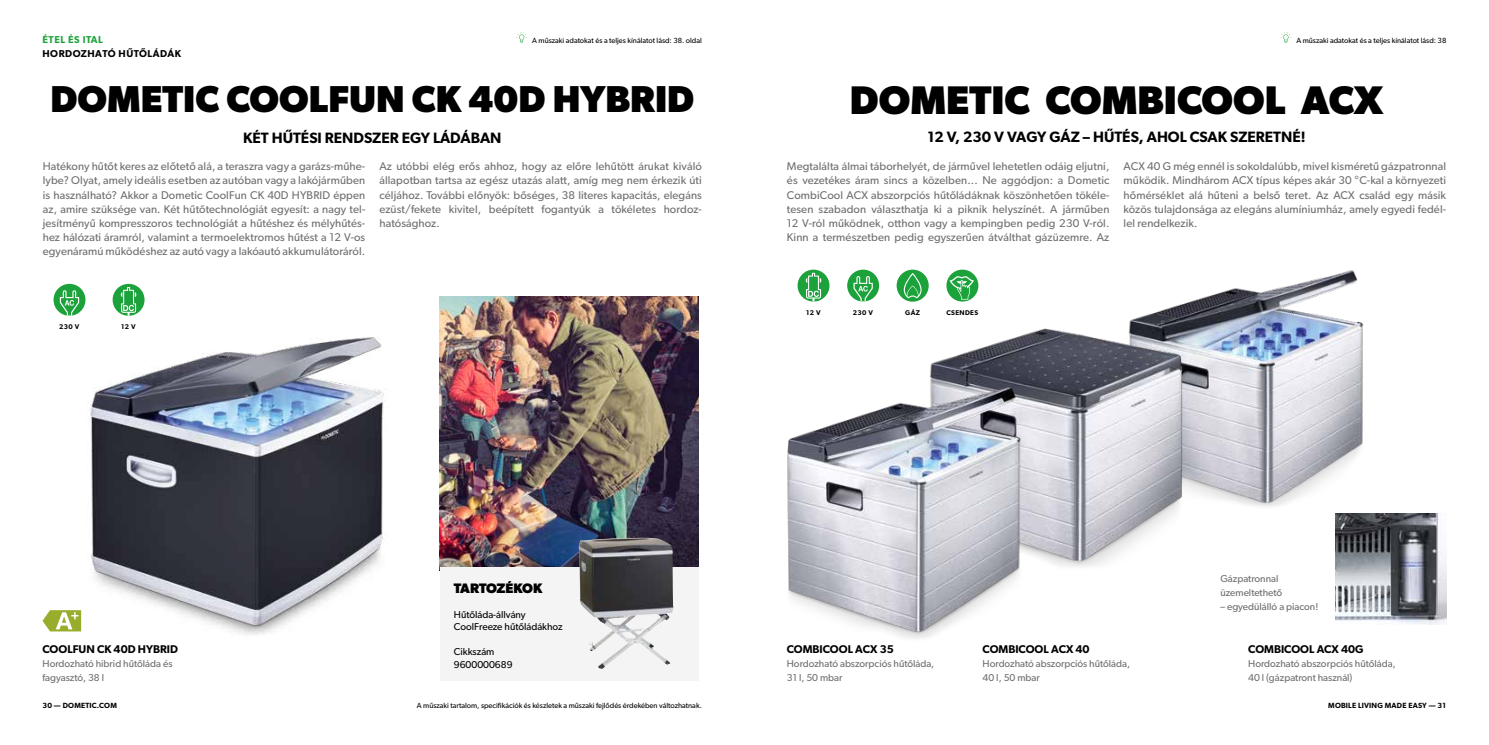
<style>
.page{position:relative;width:1489px;height:745px;background:#fff}
.page>*{position:absolute;margin:0;border:0;box-sizing:border-box;transform-origin:0 0}
.t1{font:700 40px "Gibson";color:#000}
.t2{font:700 37.5px "Gibson";color:#000}
.t3{font:600 15px "Gibson";color:#000}
.t4{font:700 13.75px "Gibson";color:#000}
.t5{font:11.25px/14.1px "Gibson";letter-spacing:.01em;color:#6d6e70;text-align:justify}
.t6{font:600 11.25px "Gibson";color:#000}
.t7{font:10px/14.1px "Gibson";color:#6d6e70}
.t8{font:10px/12.5px "Gibson";color:#000}
.t9{font:600 10px "Gibson";letter-spacing:.05em;color:#000}
.t10{font:600 10px "Gibson";letter-spacing:.05em;color:#1ca23a}
.t11{font:7.5px "Gibson";color:#000}
.t12{font:600 7.5px "Gibson";letter-spacing:.025em;color:#000}
.t13{font:600 6.88px "Gibson";letter-spacing:.05em;color:#000}
</style>
<div class="page">
<img style="left:439px;top:296px;width:259px;height:271px">
<svg style="left:516px;top:32px;width:11px;height:11px"></svg>
<div style="left:439px;top:567px;width:259px;height:113px;background:#f4f4f5"></div>
<img style="left:579px;top:537px;width:94px;height:131px">
<div style="left:113px;top:284px;width:31px;height:31px;background:#1ca23a;border-radius:50%"></div>
<svg style="left:121px;top:287px;width:15px;height:28px"></svg>
<div style="left:54px;top:284px;width:31px;height:31px;background:#1ca23a;border-radius:50%"></div>
<svg style="left:60px;top:290px;width:19px;height:25px"></svg>
<svg style="left:43px;top:610px;width:28px;height:21px"></svg>
<img style="left:71px;top:315px;width:315px;height:320px">
<div style="left:797px;top:269px;width:32px;height:32px;background:#1ca23a;border-radius:50%"></div>
<svg style="left:805px;top:272px;width:16px;height:29px"></svg>
<div style="left:847px;top:269px;width:32px;height:32px;background:#1ca23a;border-radius:50%"></div>
<svg style="left:853px;top:276px;width:19px;height:25px"></svg>
<svg style="left:896px;top:269px;width:32px;height:32px"></svg>
<svg style="left:903px;top:273px;width:18px;height:25px"></svg>
<svg style="left:946px;top:269px;width:32px;height:32px"></svg>
<svg style="left:949px;top:276px;width:25px;height:23px"></svg>
<img style="left:1335px;top:513px;width:110px;height:111px">
<img style="left:1186px;top:270px;width:178px;height:237px">
<img style="left:931px;top:303px;width:267px;height:264px">
<img style="left:787px;top:364px;width:263px;height:275px">
<svg style="left:1280px;top:32px;width:11px;height:11px"></svg>
<p class="t10" style="left:43px;top:33px;width:62px">ÉTEL ÉS ITAL</p>
<p class="t11" style="left:1296px;top:35px;width:151px">A műszaki adatokat és a teljes kínálatot lásd: 38</p>
<p class="t9" style="left:43px;top:47px;width:140px">HORDOZHATÓ HŰTŐLÁDÁK</p>
<p class="t11" style="left:532px;top:35px;width:171px">A műszaki adatokat és a teljes kínálatot lásd: 38. oldal</p>
<h2 class="t2" style="left:50px;top:76px;width:645px">DOMETIC COOLFUN CK 40D HYBRID</h2>
<h3 class="t3" style="left:243px;top:128px;width:260px">KÉT HŰTÉSI RENDSZER EGY LÁDÁBAN</h3>
<p class="t5" style="left:43px;top:159px;width:324px">Hatékony hűtőt keres az előtető alá, a teraszra vagy a garázs-műhe&shy;lybe? Olyat, amely ideális esetben az autóban vagy a lakójárműben is használható? Akkor a Dometic CoolFun CK 40D HYBRID éppen az, amire szüksége van. Két hűtőtechnológiát egyesít: a nagy tel&shy;jesítményű kompresszoros technológiát a hűtéshez és mélyhűtés&shy;hez hálózati áramról, valamint a termoelektromos hűtést a 12 V-os egyenáramú működéshez az autó vagy a lakóautó akkumulátoráról.</p>
<p class="t5" style="left:379px;top:159px;width:324px">Az utóbbi elég erős ahhoz, hogy az előre lehűtött árukat kiváló állapotban tartsa az egész utazás alatt, amíg meg nem érkezik úti céljához. További előnyök: bőséges, 38 literes kapacitás, elegáns ezüst/fekete kivitel, beépített fogantyúk a tökéletes hordoz&shy;hatósághoz.</p>
<p class="t13" style="left:59px;top:322px;width:22px">230 V</p>
<p class="t13" style="left:121px;top:322px;width:16px">12 V</p>
<h1 class="t1" style="left:849px;top:76px;width:534px">DOMETIC COMBICOOL ACX</h1>
<h3 class="t3" style="left:927px;top:128px;width:379px">12 V, 230 V VAGY GÁZ – HŰTÉS, AHOL CSAK SZERETNÉ!</h3>
<p class="t5" style="left:787px;top:159px;width:324px">Megtalálta álmai táborhelyét, de járművel lehetetlen odáig eljutni, és vezetékes áram sincs a közelben... Ne aggódjon: a Dometic CombiCool ACX abszorpciós hűtőládáknak köszönhetően tökéle&shy;tesen szabadon választhatja ki a piknik helyszínét. A járműben 12 V-ról működnek, otthon vagy a kempingben pedig 230 V-ról.<br>Kinn a természetben pedig egyszerűen átválthat gázüzemre. Az</p>
<p class="t5" style="left:1123px;top:159px;width:324px">ACX 40 G még ennél is sokoldalúbb, mivel kisméretű gázpatronnal működik. Mindhárom ACX típus képes akár 30 °C-kal a környezeti hőmérséklet alá hűteni a belső teret. Az ACX család egy másik közös tulajdonsága az elegáns alumíniumház, amely egyedi fedél&shy;lel rendelkezik.</p>
<p class="t13" style="left:806px;top:308px;width:16px">12 V</p>
<p class="t13" style="left:852px;top:308px;width:22px">230 V</p>
<p class="t13" style="left:905px;top:308px;width:16px">GÁZ</p>
<p class="t13" style="left:946px;top:308px;width:33px">CSENDES</p>
<p class="t6" style="left:43px;top:641px;width:137px">COOLFUN CK 40D HYBRID</p>
<p class="t7" style="left:43px;top:655px;width:131px">Hordozható hibrid hűtőláda és fagyasztó, 38 l</p>
<p class="t4" style="left:454px;top:579px;width:90px">TARTOZÉKOK</p>
<p class="t8" style="left:454px;top:607px;width:110px">Hűtőláda-állvány<br>CoolFreeze hűtőládákhoz</p>
<p class="t8" style="left:454px;top:645px;width:60px">Cikkszám<br>9600000689</p>
<p class="t6" style="left:786px;top:641px;width:108px">COMBICOOL ACX 35</p>
<p class="t7" style="left:786px;top:655px;width:149px">Hordozható abszorpciós hűtőláda,<br>31 l, 50 mbar</p>
<p class="t6" style="left:982px;top:641px;width:108px">COMBICOOL ACX 40</p>
<p class="t7" style="left:982px;top:655px;width:149px">Hordozható abszorpciós hűtőláda,<br>40 l, 50 mbar</p>
<p class="t7" style="left:1220px;top:570px;width:63px">Gázpatronnal üzemeltethető</p>
<p class="t7" style="left:1220px;top:599px;width:99px">– egyedülálló a piacon!</p>
<p class="t6" style="left:1248px;top:641px;width:117px">COMBICOOL ACX 40G</p>
<p class="t7" style="left:1248px;top:655px;width:149px">Hordozható abszorpciós hűtőláda,<br>40 l (gázpatront használ)</p>
<p class="t12" style="left:43px;top:701px;width:76px">30 — DOMETIC.COM</p>
<p class="t11" style="left:417px;top:700px;width:286px">A műszaki tartalom, specifikációk és készletek a műszaki fejlődés érdekében változhatnak.</p>
<p class="t12" style="left:1328px;top:701px;width:119px">MOBILE LIVING MADE EASY — 31</p>
</div>
